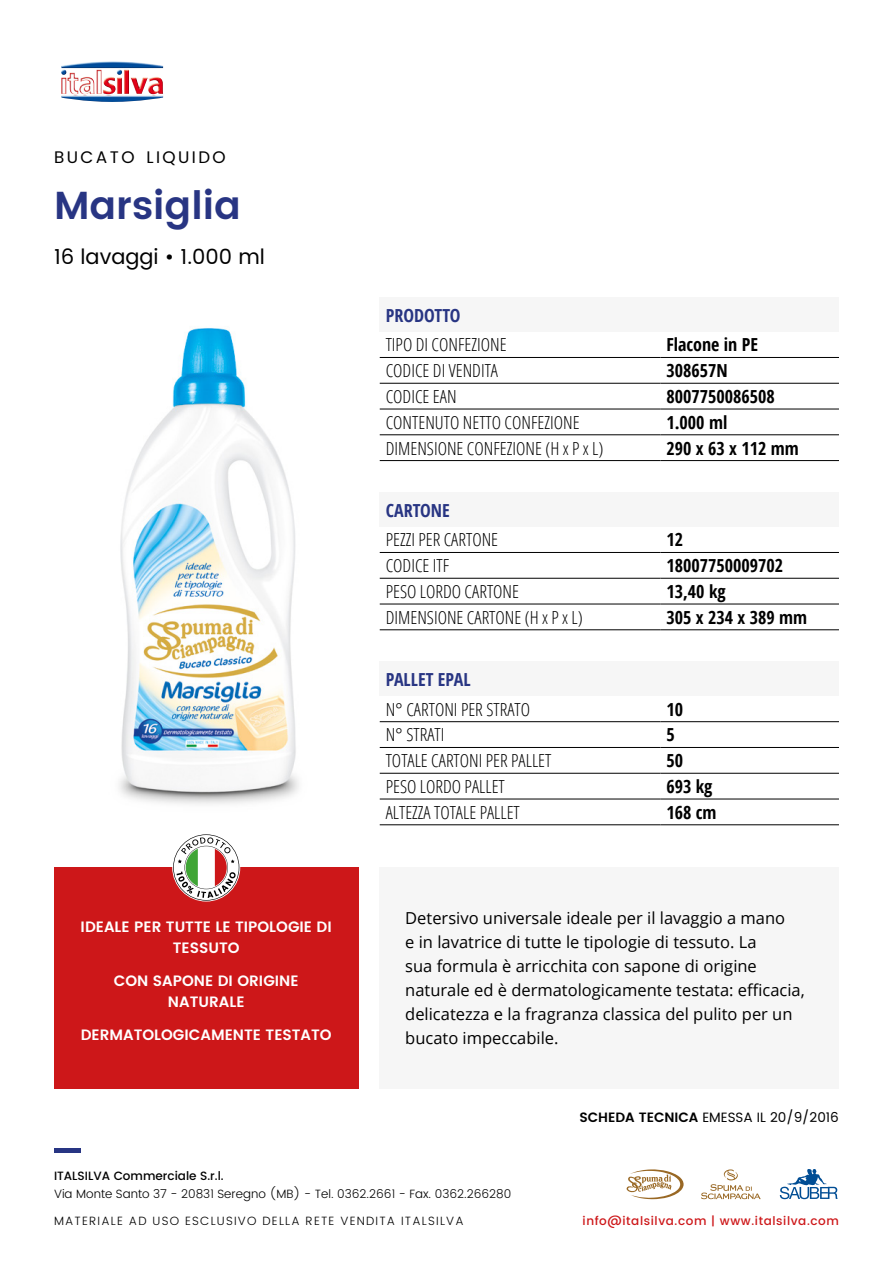
<style>
.page{position:relative;width:893px;height:1263px;background:#fff}
.page>*{position:absolute;margin:0;border:0;box-sizing:border-box;transform-origin:0 0}
.t1{font:600 39px "Poppins";color:#283583}
.t2{font:21px "Poppins";color:#000}
.t3{font:300 condensed 18px "Open Sans";color:#000}
.t4{font:700 condensed 18px "Open Sans";color:#000}
.t5{font:700 condensed 18px "Open Sans";color:#283583}
.t6{font:16.8px "Poppins";letter-spacing:.145em;color:#000}
.t7{font:16.5px/24px "Open Sans";color:#000}
.t8{font:600 15px/21px "Poppins";color:#fff;text-align:center}
.t9{font:13.5px "Poppins";color:#000}
.t10{font:300 12px "Poppins";color:#000}
.t11{font:300 12px "Poppins";letter-spacing:.1em;color:#000}
.t12{font:500 12px "Poppins";letter-spacing:.05em;color:#cd1719}
.t13{font:500 12px "Poppins";color:#000}
.s1{font-weight:600}
</style>
<div class="page">
<hr style="left:54px;top:1148px;width:26px;height:4px;background:#283583">
<svg style="left:626px;top:1169px;width:58px;height:30px"></svg>
<svg style="left:780px;top:1169px;width:58px;height:30px"></svg>
<svg style="left:701px;top:1169px;width:60px;height:30px"></svg>
<img style="left:61px;top:61px;width:102px;height:41px">
<div style="left:54px;top:867px;width:304px;height:222px;background:#cd1719"></div>
<div style="left:380px;top:867px;width:459px;height:222px;background:#f6f6f6"></div>
<div style="left:380px;top:662px;width:459px;height:34px;background:#f6f6f6"></div>
<hr style="left:380px;top:721px;width:280px;height:1px;background:#000">
<hr style="left:660px;top:721px;width:179px;height:1px;background:#000">
<hr style="left:380px;top:747px;width:280px;height:1px;background:#000">
<hr style="left:660px;top:747px;width:179px;height:1px;background:#000">
<hr style="left:380px;top:773px;width:280px;height:1px;background:#000">
<hr style="left:660px;top:773px;width:179px;height:1px;background:#000">
<hr style="left:380px;top:799px;width:280px;height:1px;background:#000">
<hr style="left:660px;top:799px;width:179px;height:1px;background:#000">
<hr style="left:380px;top:824px;width:280px;height:1px;background:#000">
<hr style="left:660px;top:824px;width:179px;height:1px;background:#000">
<div style="left:380px;top:493px;width:459px;height:34px;background:#f6f6f6"></div>
<hr style="left:380px;top:552px;width:280px;height:1px;background:#000">
<hr style="left:660px;top:552px;width:179px;height:1px;background:#000">
<hr style="left:380px;top:578px;width:280px;height:1px;background:#000">
<hr style="left:660px;top:578px;width:179px;height:1px;background:#000">
<hr style="left:380px;top:604px;width:280px;height:1px;background:#000">
<hr style="left:660px;top:604px;width:179px;height:1px;background:#000">
<hr style="left:380px;top:629px;width:280px;height:1px;background:#000">
<hr style="left:660px;top:629px;width:179px;height:1px;background:#000">
<div style="left:380px;top:298px;width:459px;height:34px;background:#f6f6f6"></div>
<hr style="left:380px;top:357px;width:280px;height:1px;background:#000">
<hr style="left:660px;top:357px;width:179px;height:1px;background:#000">
<hr style="left:380px;top:383px;width:280px;height:1px;background:#000">
<hr style="left:660px;top:383px;width:179px;height:1px;background:#000">
<hr style="left:380px;top:409px;width:280px;height:1px;background:#000">
<hr style="left:660px;top:409px;width:179px;height:1px;background:#000">
<hr style="left:380px;top:434px;width:280px;height:1px;background:#000">
<hr style="left:660px;top:434px;width:179px;height:1px;background:#000">
<hr style="left:380px;top:460px;width:280px;height:1px;background:#000">
<hr style="left:660px;top:460px;width:179px;height:1px;background:#000">
<img style="left:119px;top:328px;width:180px;height:476px">
<svg style="left:173px;top:834px;width:66px;height:67px"></svg>
<p class="t6" style="left:54px;top:145px;width:173px">BUCATO LIQUIDO</p>
<h1 class="t1" style="left:54px;top:176px;width:188px">Marsiglia</h1>
<p class="t2" style="left:54px;top:241px;width:212px">16 lavaggi • 1.000 ml</p>
<p class="t8" style="left:81px;top:917px;width:253px">IDEALE PER TUTTE LE TIPOLOGIE DI<br>TESSUTO</p>
<p class="t8" style="left:114px;top:971px;width:186px">CON SAPONE DI ORIGINE<br>NATURALE</p>
<p class="t8" style="left:81px;top:1025px;width:253px">DERMATOLOGICAMENTE TESTATO</p>
<p class="t5" style="left:386px;top:302px;width:76px">PRODOTTO</p>
<p class="t3" style="left:386px;top:333px;width:122px">TIPO DI CONFEZIONE</p>
<p class="t4" style="left:666px;top:332px;width:93px">Flacone in PE</p>
<p class="t3" style="left:386px;top:358px;width:114px">CODICE DI VENDITA</p>
<p class="t4" style="left:666px;top:358px;width:63px">308657N</p>
<p class="t3" style="left:386px;top:384px;width:72px">CODICE EAN</p>
<p class="t4" style="left:666px;top:384px;width:110px">8007750086508</p>
<p class="t3" style="left:386px;top:410px;width:195px">CONTENUTO NETTO CONFEZIONE</p>
<p class="t4" style="left:666px;top:410px;width:62px">1.000 ml</p>
<p class="t3" style="left:386px;top:436px;width:219px">DIMENSIONE CONFEZIONE (H x P x L)</p>
<p class="t4" style="left:666px;top:435px;width:134px">290 x 63 x 112 mm</p>
<p class="t5" style="left:386px;top:497px;width:66px">CARTONE</p>
<p class="t3" style="left:386px;top:528px;width:114px">PEZZI PER CARTONE</p>
<p class="t4" style="left:666px;top:527px;width:18px">12</p>
<p class="t3" style="left:386px;top:553px;width:65px">CODICE ITF</p>
<p class="t4" style="left:666px;top:553px;width:118px">18007750009702</p>
<p class="t3" style="left:386px;top:579px;width:135px">PESO LORDO CARTONE</p>
<p class="t4" style="left:666px;top:579px;width:61px">13,40 kg</p>
<p class="t3" style="left:386px;top:605px;width:199px">DIMENSIONE CARTONE (H x P x L)</p>
<p class="t4" style="left:666px;top:605px;width:142px">305 x 234 x 389 mm</p>
<p class="t5" style="left:386px;top:667px;width:87px">PALLET EPAL</p>
<p class="t3" style="left:386px;top:697px;width:146px">N° CARTONI PER STRATO</p>
<p class="t4" style="left:666px;top:697px;width:18px">10</p>
<p class="t3" style="left:386px;top:723px;width:60px">N° STRATI</p>
<p class="t4" style="left:666px;top:722px;width:10px">5</p>
<p class="t3" style="left:386px;top:748px;width:167px">TOTALE CARTONI PER PALLET</p>
<p class="t4" style="left:666px;top:748px;width:18px">50</p>
<p class="t3" style="left:386px;top:774px;width:121px">PESO LORDO PALLET</p>
<p class="t4" style="left:666px;top:774px;width:48px">693 kg</p>
<p class="t3" style="left:386px;top:800px;width:136px">ALTEZZA TOTALE PALLET</p>
<p class="t4" style="left:666px;top:800px;width:52px">168 cm</p>
<p class="t7" style="left:405px;top:906px;width:401px">Detersivo universale ideale per il lavaggio a mano<br>e in lavatrice di tutte le tipologie di tessuto. La<br>sua formula è arricchita con sapone di origine naturale ed è dermatologicamente testata: efficacia, delicatezza e la fragranza classica del pulito per un bucato impeccabile.</p>
<p class="t9" style="left:579px;top:1107px;width:261px"><span class="s1">SCHEDA TECNICA</span> EMESSA IL 20/9/2016</p>
<p class="t13" style="left:54px;top:1167px;width:171px">ITALSILVA Commerciale S.r.l.</p>
<p class="t10" style="left:54px;top:1185px;width:459px">Via Monte Santo 37 - 20831 Seregno (MB) - Tel. 0362.2661 - Fax. 0362.266280</p>
<p class="t11" style="left:54px;top:1212px;width:411px">MATERIALE AD USO ESCLUSIVO DELLA RETE VENDITA ITALSILVA</p>
<p class="t12" style="left:583px;top:1212px;width:258px">info@italsilva.com | www.italsilva.com</p>
</div>
